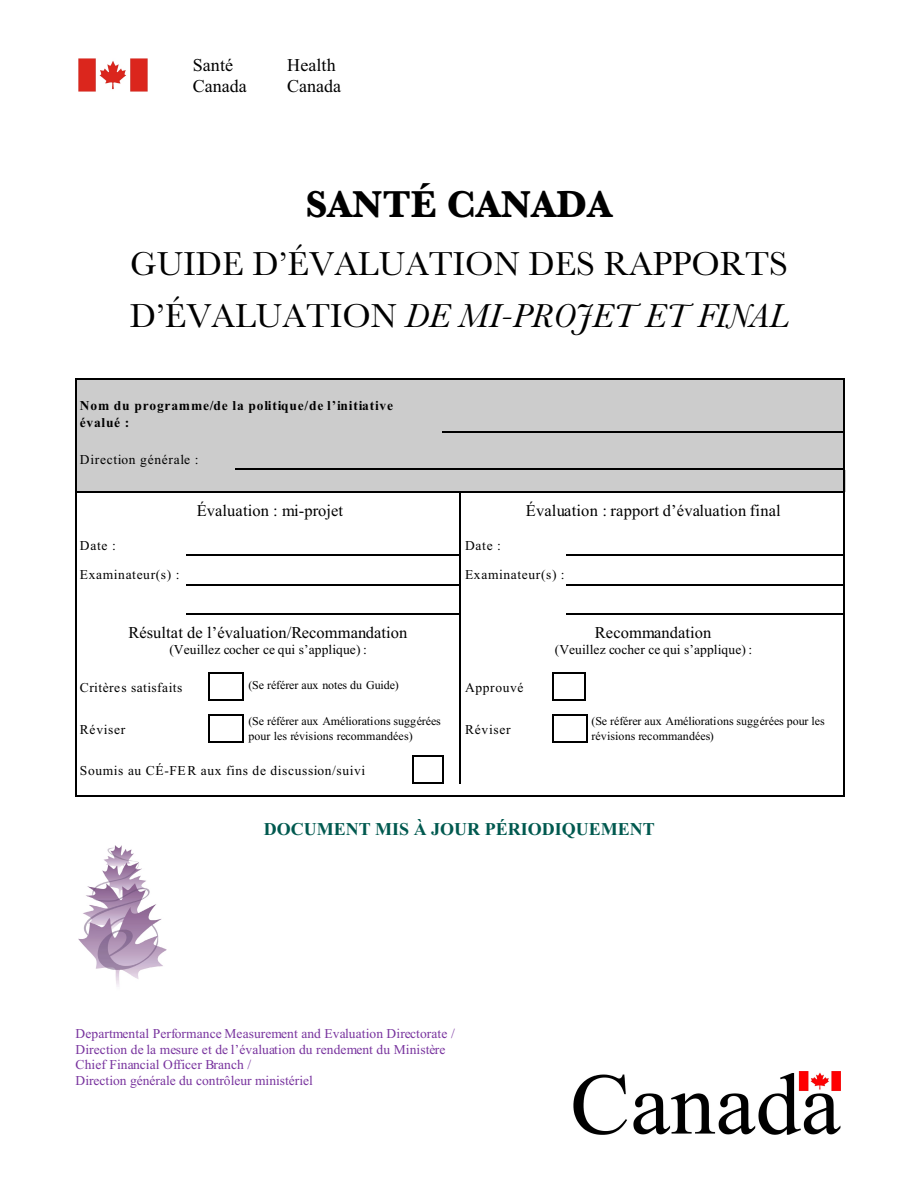
<style>
.page{position:relative;width:918px;height:1188px;background:#fff}
.page>*{position:absolute;margin:0;border:0;box-sizing:border-box;transform-origin:0 0}
.t1{font:700 39px "Baskerville";color:#000}
.t2{font:34.5px/51.6px "Baskerville";letter-spacing:.005em;color:#000}
.t3{font:700 18px "Times New Roman";color:#00594f}
.t4{font:18px "Times New Roman";color:#000}
.t5{font:16.5px "Times New Roman";letter-spacing:.005em;color:#000}
.t6{font:13.5px/15.9px "Times New Roman";letter-spacing:.005em;color:#78339e}
.t7{font:13.5px "Times New Roman";letter-spacing:.045em;color:#000}
.t8{font:13.5px "Times New Roman";letter-spacing:.005em;color:#000}
.t9{font:700 13.5px/17.4px "Times New Roman";letter-spacing:.06em;color:#000}
.t10{font:12px/14.2px "Times New Roman";letter-spacing:-.01em;color:#000}
.s1{font-style:italic}
</style>
<div class="page">
<div style="left:76px;top:378px;width:366px;height:55px;background:#ccc"></div>
<hr style="left:76px;top:378px;width:1px;height:55px;background:#000">
<hr style="left:76px;top:378px;width:366px;height:2px;background:#000">
<div style="left:442px;top:378px;width:403px;height:55px;background:#ccc"></div>
<hr style="left:844px;top:378px;width:1px;height:55px;background:#000">
<hr style="left:442px;top:378px;width:403px;height:2px;background:#000">
<hr style="left:442px;top:431px;width:403px;height:2px;background:#000">
<div style="left:76px;top:433px;width:159px;height:37px;background:#ccc"></div>
<hr style="left:76px;top:433px;width:1px;height:37px;background:#000">
<div style="left:235px;top:433px;width:9px;height:37px;background:#ccc"></div>
<svg style="left:235px;top:468px;width:9px;height:2px"></svg>
<div style="left:244px;top:433px;width:198px;height:37px;background:#ccc"></div>
<hr style="left:244px;top:468px;width:198px;height:2px;background:#000">
<div style="left:442px;top:433px;width:403px;height:37px;background:#ccc"></div>
<hr style="left:844px;top:433px;width:1px;height:37px;background:#000">
<hr style="left:442px;top:468px;width:403px;height:2px;background:#000">
<div style="left:76px;top:470px;width:159px;height:22px;background:#ccc"></div>
<svg style="left:76px;top:470px;width:1px;height:22px"></svg>
<div style="left:235px;top:470px;width:9px;height:22px;background:#ccc"></div>
<div style="left:244px;top:470px;width:601px;height:22px;background:#ccc"></div>
<svg style="left:844px;top:470px;width:1px;height:22px"></svg>
<hr style="left:76px;top:492px;width:1px;height:34px;background:#000">
<hr style="left:76px;top:492px;width:384px;height:1px;background:#000">
<hr style="left:460px;top:492px;width:1px;height:34px;background:#000">
<hr style="left:844px;top:492px;width:1px;height:34px;background:#000">
<hr style="left:460px;top:492px;width:385px;height:1px;background:#000">
<hr style="left:76px;top:526px;width:1px;height:30px;background:#000">
<hr style="left:186px;top:554px;width:274px;height:2px;background:#000">
<hr style="left:460px;top:526px;width:1px;height:30px;background:#000">
<hr style="left:844px;top:526px;width:1px;height:30px;background:#000">
<hr style="left:566px;top:554px;width:279px;height:2px;background:#000">
<svg style="left:76px;top:556px;width:1px;height:29px"></svg>
<hr style="left:186px;top:584px;width:274px;height:1px;background:#000">
<svg style="left:460px;top:556px;width:1px;height:29px"></svg>
<svg style="left:844px;top:556px;width:1px;height:28px"></svg>
<hr style="left:566px;top:584px;width:279px;height:1px;background:#000">
<hr style="left:76px;top:585px;width:1px;height:30px;background:#000">
<hr style="left:186px;top:613px;width:274px;height:2px;background:#000">
<hr style="left:460px;top:585px;width:1px;height:30px;background:#000">
<hr style="left:844px;top:585px;width:1px;height:30px;background:#000">
<hr style="left:566px;top:613px;width:279px;height:2px;background:#000">
<hr style="left:76px;top:615px;width:1px;height:45px;background:#000">
<hr style="left:460px;top:615px;width:1px;height:45px;background:#000">
<hr style="left:844px;top:615px;width:1px;height:45px;background:#000">
<hr style="left:208px;top:673px;width:2px;height:28px;background:#000">
<svg style="left:243px;top:674px;width:1px;height:26px"></svg>
<hr style="left:210px;top:673px;width:34px;height:1px;background:#000">
<hr style="left:210px;top:700px;width:34px;height:1px;background:#000">
<svg style="left:553px;top:674px;width:1px;height:26px"></svg>
<svg style="left:585px;top:674px;width:1px;height:26px"></svg>
<hr style="left:553px;top:673px;width:33px;height:1px;background:#000">
<hr style="left:553px;top:700px;width:33px;height:1px;background:#000">
<hr style="left:208px;top:714px;width:2px;height:29px;background:#000">
<svg style="left:243px;top:716px;width:1px;height:25px"></svg>
<hr style="left:210px;top:714px;width:34px;height:2px;background:#000">
<hr style="left:210px;top:741px;width:34px;height:2px;background:#000">
<svg style="left:553px;top:716px;width:1px;height:25px"></svg>
<hr style="left:553px;top:714px;width:33px;height:2px;background:#000">
<hr style="left:553px;top:741px;width:33px;height:2px;background:#000">
<hr style="left:586px;top:714px;width:2px;height:29px;background:#000">
<svg style="left:413px;top:756px;width:29px;height:28px"></svg>
<hr style="left:442px;top:756px;width:2px;height:28px;background:#000">
<svg style="left:460px;top:660px;width:1px;height:124px"></svg>
<svg style="left:76px;top:660px;width:1px;height:136px"></svg>
<hr style="left:76px;top:796px;width:337px;height:1px;background:#000">
<svg style="left:413px;top:796px;width:47px;height:1px"></svg>
<svg style="left:844px;top:660px;width:1px;height:136px"></svg>
<hr style="left:460px;top:796px;width:385px;height:1px;background:#000">
<img style="left:78px;top:58px;width:69px;height:33px">
<img style="left:573px;top:1071px;width:267px;height:63px">
<img style="left:78px;top:845px;width:89px;height:142px">
<h3 class="t4" style="left:193px;top:58px;width:42px">Santé</h3>
<h3 class="t4" style="left:287px;top:58px;width:50px">Health</h3>
<h3 class="t4" style="left:193px;top:80px;width:55px">Canada</h3>
<h3 class="t4" style="left:287px;top:80px;width:55px">Canada</h3>
<h1 class="t1" style="left:305px;top:190px;width:308px">SANTÉ CANADA</h1>
<h2 class="t2" style="left:130px;top:242px;width:660px">GUIDE D’ÉVALUATION DES RAPPORTS<br>D’ÉVALUATION <span class="s1">DE MI-PROJET ET FINAL</span></h2>
<p class="t9" style="left:80px;top:398px;width:315px">Nom du programme/de la politique/de l’initiative évalué :</p>
<p class="t7" style="left:80px;top:455px;width:120px">Direction générale :</p>
<p class="t5" style="left:197px;top:504px;width:148px">Évaluation : mi-projet</p>
<p class="t5" style="left:526px;top:504px;width:257px">Évaluation : rapport d’évaluation final</p>
<p class="t7" style="left:80px;top:541px;width:37px">Date :</p>
<p class="t7" style="left:465px;top:541px;width:37px">Date :</p>
<p class="t7" style="left:80px;top:570px;width:101px">Examinateur(s) :</p>
<p class="t7" style="left:465px;top:570px;width:101px">Examinateur(s) :</p>
<p class="t5" style="left:128px;top:626px;width:281px">Résultat de l’évaluation/Recommandation</p>
<p class="t8" style="left:169px;top:645px;width:199px">(Veuillez cocher ce qui s’applique) :</p>
<p class="t5" style="left:595px;top:626px;width:118px">Recommandation</p>
<p class="t8" style="left:555px;top:645px;width:199px">(Veuillez cocher ce qui s’applique) :</p>
<p class="t7" style="left:80px;top:683px;width:104px">Critères satisfaits</p>
<p class="t10" style="left:248px;top:679px;width:152px">(Se référer aux notes du Guide)</p>
<p class="t7" style="left:465px;top:683px;width:60px">Approuvé</p>
<p class="t7" style="left:80px;top:724px;width:47px">Réviser</p>
<p class="t10" style="left:248px;top:715px;width:194px">(Se référer aux Améliorations suggérées pour les révisions recommandées)</p>
<p class="t7" style="left:465px;top:724px;width:47px">Réviser</p>
<p class="t10" style="left:591px;top:715px;width:235px">(Se référer aux Améliorations suggérées pour les révisions recommandées)</p>
<p class="t7" style="left:80px;top:766px;width:287px">Soumis au CÉ-FER aux fins de discussion/suivi</p>
<h3 class="t3" style="left:264px;top:823px;width:392px">DOCUMENT MIS À JOUR PÉRIODIQUEMENT</h3>
<p class="t6" style="left:76px;top:1027px;width:381px">Departmental Performance Measurement and Evaluation Directorate / Direction de la mesure et de l’évaluation du rendement du Ministère Chief Financial Officer Branch /<br>Direction générale du contrôleur ministériel</p>
</div>
